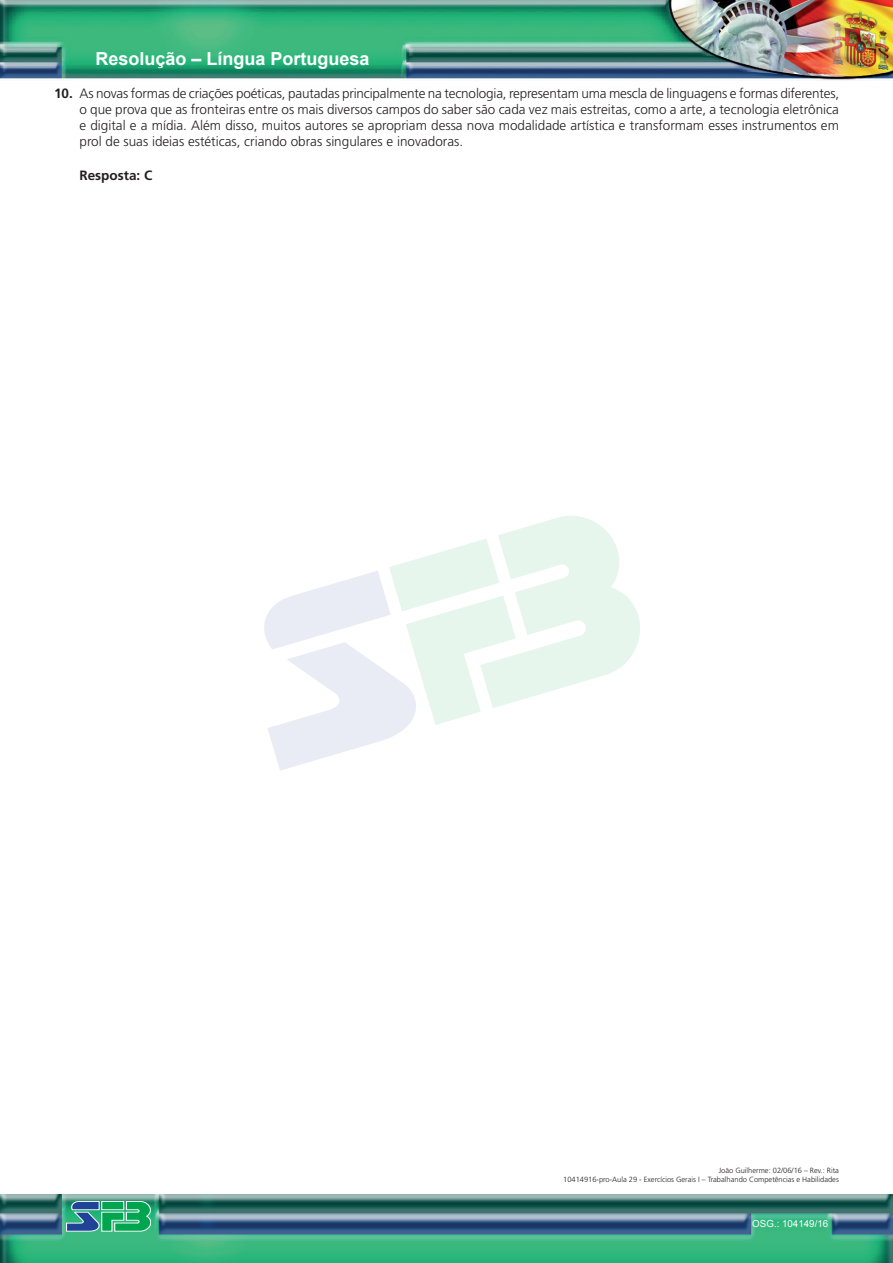
<style>
.page{position:relative;width:893px;height:1263px;background:#fff}
.page>*{position:absolute;margin:0;border:0;box-sizing:border-box;transform-origin:0 0}
.t1{font:700 18px "Arial";color:#fff}
.Exercício_chamada{font:300 13.5px/16.2px "Frutiger";color:#231f20;text-align:justify}
.Exercício_chamada-2{font:700 13.5px "Frutiger";color:#231f20}
.t2{font:9.75px "Arial";color:#fff}
.t3{font:300 7.5px "Frutiger";color:#231f20}
.s1{font-weight:700}
</style>
<div class="page">
<img style="left:0;top:1195px;width:893px;height:68px">
<svg style="left:66px;top:1201px;width:85px;height:30px;background:#39a184"></svg>
<svg style="left:264px;top:516px;width:376px;height:255px"></svg>
<img style="left:0;top:0;width:892px;height:80px">
<h1 class="t1" style="left:96px;top:46px;width:276px">Resolução – Língua Portuguesa</h1>
<p class="Exercício_chamada" style="left:80px;top:85px;width:761px;text-indent:-26px"><span class="s1">10.</span> As novas formas de criações poéticas, pautadas principalmente na tecnologia, representam uma mescla de linguagens e formas diferentes, o que prova que as fronteiras entre os mais diversos campos do saber são cada vez mais estreitas, como a arte, a tecnologia eletrônica e digital e a mídia. Além disso, muitos autores se apropriam dessa nova modalidade artística e transformam esses instrumentos em prol de suas ideias estéticas, criando obras singulares e inovadoras.</p>
<p class="Exercício_chamada-2" style="left:80px;top:167px;width:74px">Resposta: C</p>
<p class="t3" style="left:719px;top:1166px;width:122px">João Guilherme: 02/06/16 – Rev.: Rita</p>
<p class="t3" style="left:563px;top:1175px;width:277px">10414916-pro-Aula 29 - Exercícios Gerais I – Trabalhando Competências e Habilidades</p>
<p class="t2" style="left:752px;top:1217px;width:77px">OSG.: 104149/16</p>
</div>
